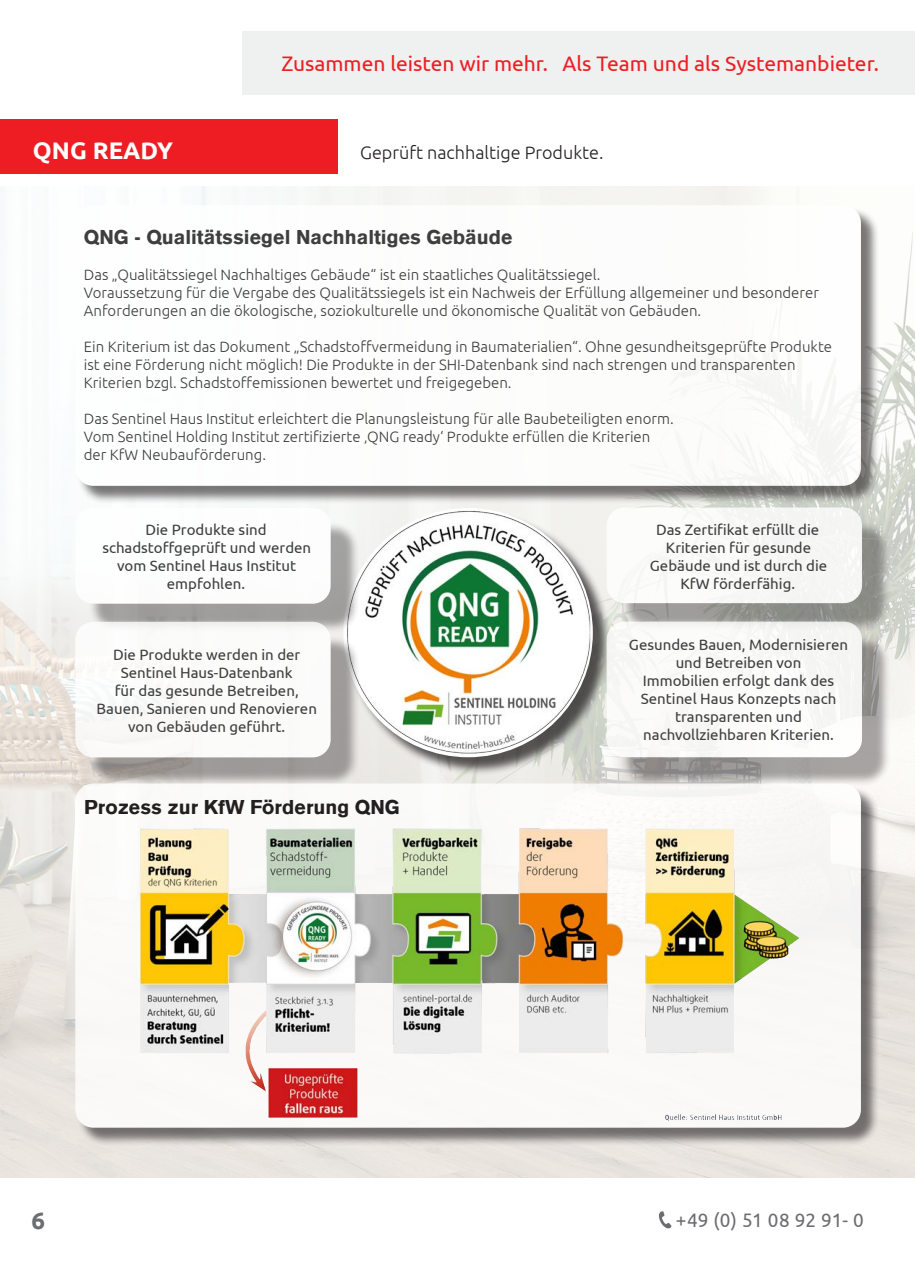
<style>
.page{position:relative;width:915px;height:1263px;background:#fff}
.page>*{position:absolute;margin:0;border:0;box-sizing:border-box;transform-origin:0 0}
.t1{font:700 24px "Ubuntu";color:#fff}
.t2{font:700 24px "Ubuntu";color:#6c6d70}
.t3{font:21px "Ubuntu";color:#ee1d23}
.t4{font:900 19.5px "Akzidenz Grotesk";color:#3e3e3f}
.t5{font:900 19.5px "Akzidenz Grotesk";color:#231f20}
.t6{font:19.5px "Ubuntu";letter-spacing:-.005em;color:#6c6d70}
.t7{font:300 18px "Ubuntu";color:#231f20}
.t8{font:300 15px/18px "Ubuntu";color:#3e3e3f}
.t9{font:15px/18px "Ubuntu";color:#3e3e3f;text-align:center}
</style>
<div class="page">
<svg style="left:658px;top:1211px;width:13px;height:17px"></svg>
<div style="left:0;top:119px;width:337px;height:55px;background:#ee1d23"></div>
<img style="left:0;top:187px;width:914px;height:991px">
<div style="left:345px;top:510px;width:266px;height:266px;background:#231f20;opacity:.75"></div>
<img style="left:343px;top:508px;width:247px;height:249px">
<div style="left:88px;top:521px;width:272px;height:112px;background:#231f20;opacity:.5"></div>
<div style="left:75px;top:508px;width:255px;height:96px;background:#fff;border-radius:18px"></div>
<div style="left:619px;top:520px;width:272px;height:113px;background:#231f20;opacity:.5"></div>
<div style="left:606px;top:507px;width:255px;height:96px;background:#f8f8f7;border-radius:18px"></div>
<div style="left:88px;top:635px;width:272px;height:152px;background:#231f20;opacity:.5"></div>
<div style="left:75px;top:622px;width:255px;height:135px;background:#fff;border-radius:18px"></div>
<div style="left:619px;top:635px;width:272px;height:152px;background:#231f20;opacity:.5"></div>
<div style="left:606px;top:622px;width:255px;height:135px;background:#fff;border-radius:18px"></div>
<div style="left:78px;top:786px;width:801px;height:360px;background:#231f20;opacity:.75"></div>
<div style="left:75px;top:783px;width:785px;height:345px;background:#fff;border-radius:18px"></div>
<img style="left:133px;top:817px;width:670px;height:311px">
<div style="left:78px;top:207px;width:801px;height:297px;background:#231f20;opacity:.75"></div>
<div style="left:75px;top:205px;width:785px;height:281px;background:#fff;border-radius:18px"></div>
<div style="left:242px;top:31px;width:672px;height:64px;background:#eff0f0"></div>
<p class="t3" style="left:281px;top:51px;width:598px">Zusammen leisten wir mehr. Als Team und als Systemanbieter.</p>
<p class="t1" style="left:33px;top:136px;width:142px">QNG READY</p>
<p class="t7" style="left:360px;top:142px;width:245px">Geprüft nachhaltige Produkte.</p>
<p class="t4" style="left:84px;top:226px;width:430px">QNG - Qualitätssiegel Nachhaltiges Gebäude</p>
<p class="t8" style="left:84px;top:266px;width:736px">Das „Qualitätssiegel Nachhaltiges Gebäude“ ist ein staatliches Qualitätssiegel.<br>Voraussetzung für die Vergabe des Qualitätssiegels ist ein Nachweis der Erfüllung allgemeiner und besonderer<br>Anforderungen an die ökologische, soziokulturelle und ökonomische Qualität von Gebäuden.</p>
<p class="t8" style="left:84px;top:338px;width:749px">Ein Kriterium ist das Dokument „Schadstoffvermeidung in Baumaterialien“. Ohne gesundheitsgeprüfte Produkte ist eine Förderung nicht möglich! Die Produkte in der SHI-Datenbank sind nach strengen und transparenten<br>Kriterien bzgl. Schadstoffemissionen bewertet und freigegeben.</p>
<p class="t8" style="left:84px;top:410px;width:591px">Das Sentinel Haus Institut erleichtert die Planungsleistung für alle Baubeteiligten enorm.</p>
<p class="t8" style="left:84px;top:428px;width:568px">Vom Sentinel Holding Institut zertifizierte ‚QNG ready‘ Produkte erfüllen die Kriterien der KfW Neubauförderung.</p>
<p class="t9" style="left:102px;top:520px;width:210px">Die Produkte sind schadstoffgeprüft und werden vom Sentinel Haus Institut empfohlen.</p>
<p class="t9" style="left:649px;top:520px;width:179px">Das Zertifikat erfüllt die<br>Kriterien für gesunde<br>Gebäude und ist durch die<br>KfW förderfähig.</p>
<p class="t9" style="left:97px;top:645px;width:222px">Die Produkte werden in der<br>Sentinel Haus-Datenbank<br>für das gesunde Betreiben,<br>Bauen, Sanieren und Renovieren von Gebäuden geführt.</p>
<p class="t9" style="left:628px;top:635px;width:220px">Gesundes Bauen, Modernisieren und Betreiben von<br>Immobilien erfolgt dank des<br>Sentinel Haus Konzepts nach transparenten und nachvollziehbaren Kriterien.</p>
<p class="t5" style="left:84px;top:796px;width:317px">Prozess zur KfW Förderung QNG</p>
<h1 class="t2" style="left:31px;top:1205px;width:15px">6</h1>
<h3 class="t6" style="left:675px;top:1208px;width:189px">+49 (0) 51 08 92 91- 0</h3>
</div>
